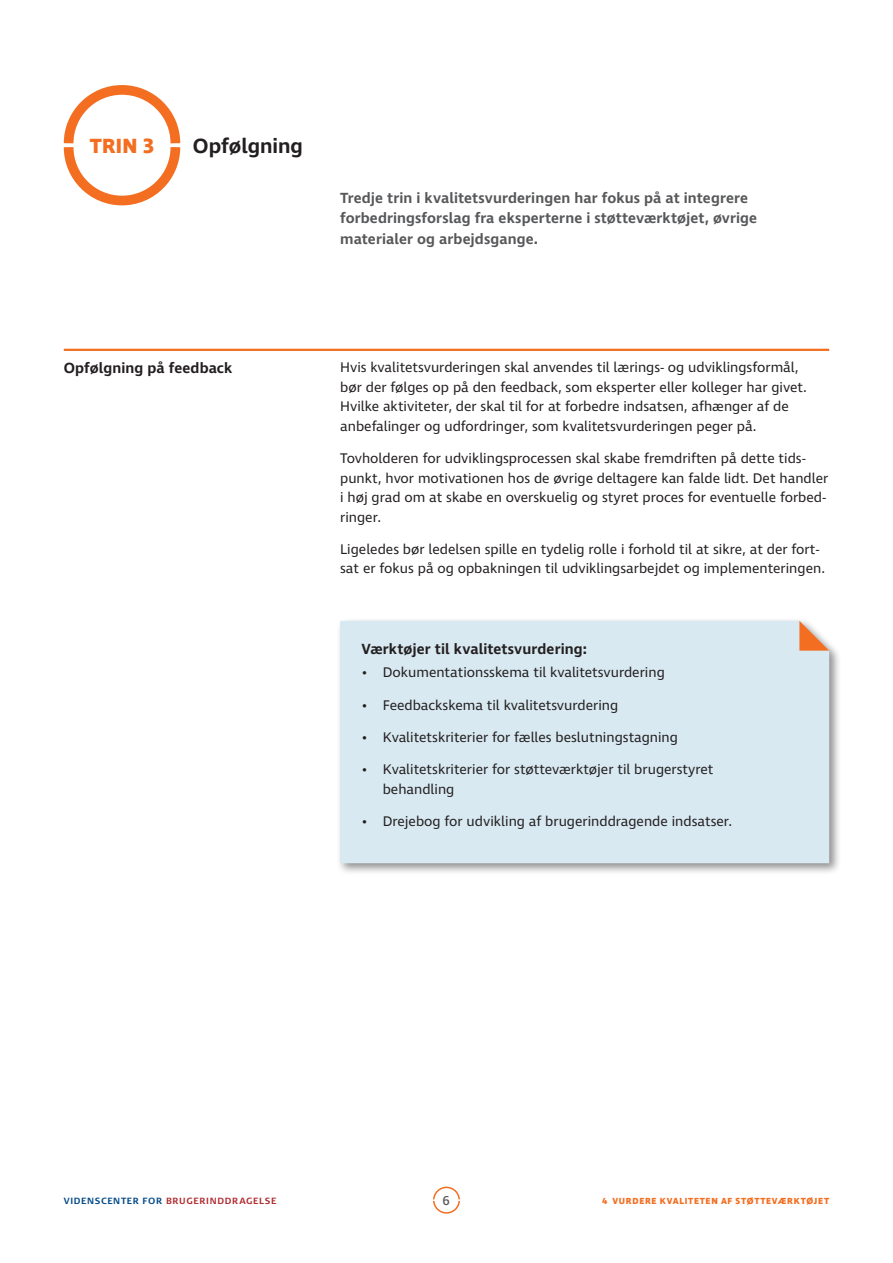
<style>
.page{position:relative;width:893px;height:1263px;background:#fff}
.page>*{position:absolute;margin:0;border:0;box-sizing:border-box;transform-origin:0 0}
.t1{font:600 21px "Ingra";letter-spacing:-.005em;color:#231f20}
.t2{font:700 21px "Ingra";color:#f36e21}
.t3{font:600 15px/20.7px "Ingra";letter-spacing:.005em;color:#57585a}
.t4{font:600 15px "Ingra";letter-spacing:.005em;color:#231f20}
.t5{font:14.25px/19.5px "Ingra";color:#231f20}
.t6{font:500 13.2px "Ingra";color:#57585a}
.t7{font:700 9px "Ingra";letter-spacing:.075em;color:#f36e21}
.t8{font:700 9px "Signa Normal";letter-spacing:.07em;color:#b02a2f}
.s1{color:#014887}
</style>
<div class="page">
<div style="left:433px;top:1186px;width:27px;height:28px;border:2px solid #f36e21;border-radius:50%"></div>
<hr style="left:433px;top:1199px;width:27px;height:2px;background:#fff">
<svg style="left:63px;top:85px;width:118px;height:121px"></svg>
<hr style="left:64px;top:349px;width:765px;height:2px;background:#f36e21">
<div style="left:336px;top:617px;width:506px;height:258px;background:#231f20;opacity:.5"></div>
<div style="left:340px;top:621px;width:489px;height:242px;background:#d8e9f1"></div>
<svg style="left:799px;top:621px;width:30px;height:30px"></svg>
<h1 class="t2" style="left:90px;top:132px;width:66px">TRIN 3</h1>
<h1 class="t1" style="left:193px;top:133px;width:111px">Opfølgning</h1>
<p class="t3" style="left:340px;top:188px;width:418px">Tredje trin i kvalitetsvurderingen har fokus på at integrere forbedringsforslag fra eksperterne i støtteværktøjet, øvrige materialer og arbejdsgange.</p>
<p class="t4" style="left:64px;top:358px;width:170px">Opfølgning på feedback</p>
<p class="t5" style="left:340px;top:358px;width:468px">Hvis kvalitetsvurderingen skal anvendes til lærings- og udviklingsformål, bør der følges op på den feedback, som eksperter eller kolleger har givet.<br>Hvilke aktiviteter, der skal til for at forbedre indsatsen, afhænger af de anbefalinger og udfordringer, som kvalitetsvurderingen peger på.</p>
<p class="t5" style="left:340px;top:449px;width:490px">Tovholderen for udviklingsprocessen skal skabe fremdriften på dette tids&shy;punkt, hvor motivationen hos de øvrige deltagere kan falde lidt. Det handler i høj grad om at skabe en overskuelig og styret proces for eventuelle forbed&shy;ringer.</p>
<p class="t5" style="left:340px;top:540px;width:486px">Ligeledes bør ledelsen spille en tydelig rolle i forhold til at sikre, at der fort&shy;sat er fokus på og opbakningen til udviklingsarbejdet og implementeringen.</p>
<p class="t4" style="left:361px;top:639px;width:227px">Værktøjer til kvalitetsvurdering:</p>
<p class="t5" style="left:361px;top:663px;width:305px">• Dokumentationsskema til kvalitetsvurdering</p>
<p class="t5" style="left:361px;top:696px;width:258px">• Feedbackskema til kvalitetsvurdering</p>
<p class="t5" style="left:361px;top:728px;width:318px">• Kvalitetskriterier for fælles beslutningstagning</p>
<p class="t5" style="left:383px;top:760px;width:332px;text-indent:-21px">• Kvalitetskriterier for støtteværktøjer til brugerstyret behandling</p>
<p class="t5" style="left:361px;top:812px;width:372px">• Drejebog for udvikling af brugerinddragende indsatser.</p>
<p class="t8" style="left:64px;top:1195px;width:214px"><span class="s1">VIDENSCENTER FOR</span> BRUGERINDDRAGELSE</p>
<p class="t6" style="left:442px;top:1192px;width:9px">6</p>
<p class="t7" style="left:602px;top:1195px;width:229px">4 VURDERE KVALITETEN AF STØTTEVÆRKTØJET</p>
</div>
